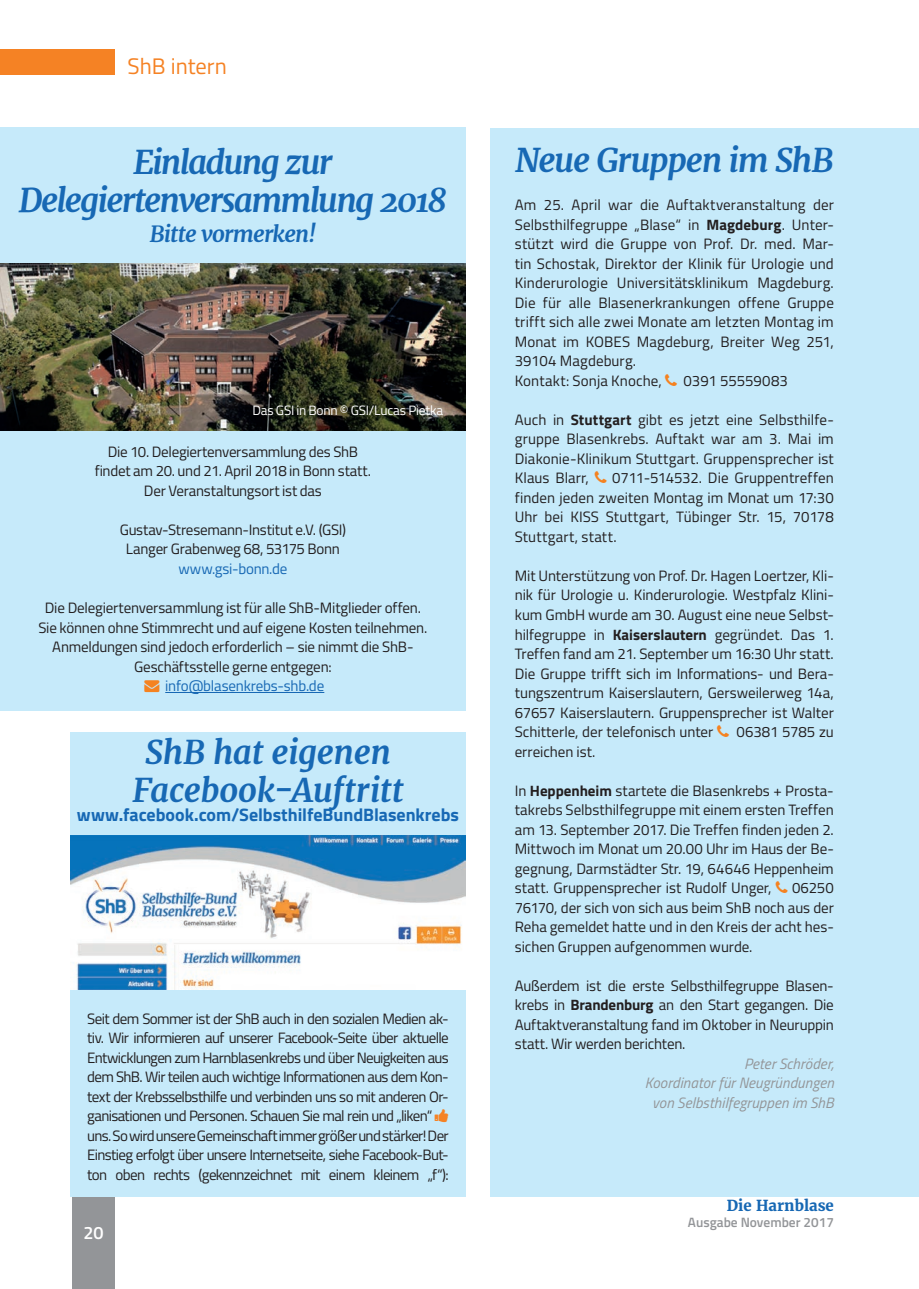
<style>
.page{position:relative;width:919px;height:1289px;background:#fff}
.page>*{position:absolute;margin:0;border:0;box-sizing:border-box;transform-origin:0 0}
.t1{font:italic 700 33px "Merriweather";letter-spacing:-.04em;color:#1768b4}
.t2{font:italic 700 33px/37.5px "Merriweather";letter-spacing:-.01em;color:#1768b4;text-align:center}
.t3{font:italic 700 22.5px "Merriweather";letter-spacing:-.035em;color:#1768b4}
.t4{font:22.5px "Titillium Web";color:#f58224}
.t5{font:700 18px "Titillium Web";color:#1768b4}
.t6{font:600 18px "Titillium Web";color:#fff}
.t7{font:15px/19.5px "Titillium Web";letter-spacing:-.01em;color:#231f20;text-align:justify}
.t8{font:15px/19.5px "Titillium Web";letter-spacing:-.045em;color:#231f20}
.t9{font:italic 15px/19.5px "Titillium Web";letter-spacing:.005em;color:#939598;text-align:right}
.t10{font:15px "Titillium Web";letter-spacing:-.015em;color:#1768b4}
.t11{font:700 15px "Merriweather";color:#1768b4}
.t12{font:13.5px "Titillium Web";letter-spacing:-.02em;color:#fff}
.t13{font:600 13.5px "Titillium Web";color:#939598}
.s1{font-weight:700}
.s2{color:#f58220}
</style>
<div class="page">
<div style="left:0;top:49px;width:115px;height:25px;background:#f58224"></div>
<div style="left:72px;top:1196px;width:43px;height:92px;background:#939598"></div>
<div style="left:490px;top:128px;width:428px;height:1068px;background:#c6eafa"></div>
<div style="left:70px;top:731px;width:396px;height:465px;background:#c6eafa"></div>
<div style="left:0;top:128px;width:466px;height:583px;background:#c6eafa"></div>
<hr style="left:165px;top:692px;width:159px;height:1px;background:#1768b4">
<img style="left:0;top:264px;width:466px;height:167px">
<img style="left:70px;top:836px;width:396px;height:153px">
<h2 class="t4" style="left:128px;top:50px;width:101px">ShB intern</h2>
<h1 class="t1" style="left:133px;top:140px;width:200px">Einladung zur</h1>
<h1 class="t1" style="left:515px;top:138px;width:320px">Neue Gruppen im ShB</h1>
<h1 class="t1" style="left:19px;top:177px;width:429px">Delegiertenversammlung 2018</h1>
<h2 class="t3" style="left:150px;top:218px;width:168px">Bitte vormerken!</h2>
<p class="t7" style="left:514px;top:194px;width:320px;text-align:left">Am 25. April war die Auftaktveranstaltung der Selbsthilfegruppe „Blase“ in <span class="s1">Magdeburg</span>. Unter&shy;stützt wird die Gruppe von Prof. Dr. med. Mar&shy;tin Schostak, Direktor der Klinik für Urologie und Kinderurologie Universitätsklinikum Magdeburg.<br>Die für alle Blasenerkrankungen offene Gruppe trifft sich alle zwei Monate am letzten Montag im Monat im KOBES Magdeburg, Breiter Weg 251, 39104 Magdeburg.<br>Kontakt: Sonja Knoche,</p>
<p class="t7" style="left:683px;top:370px;width:106px">0391 55559083</p>
<p class="t7" style="left:514px;top:409px;width:320px">Auch in <span class="s1">Stuttgart</span> gibt es jetzt eine Selbsthilfe&shy;gruppe Blasenkrebs. Auftakt war am 3. Mai im Diakonie-Klinikum Stuttgart. Gruppensprecher ist Klaus Blarr,</p>
<p class="t12" style="left:252px;top:400px;width:192px">Das GSI in Bonn © GSI/Lucas Pietka</p>
<p class="t7" style="left:95px;top:441px;width:278px;text-align:center">Die 10. Delegiertenversammlung des ShB findet am 20. und 21. April 2018 in Bonn statt.<br>Der Veranstaltungsort ist das</p>
<p class="t7" style="left:120px;top:519px;width:228px;text-align:center">Gustav-Stresemann-Institut e.V. (GSI)<br>Langer Grabenweg 68, 53175 Bonn</p>
<p class="t10" style="left:178px;top:557px;width:110px">www.gsi-bonn.de</p>
<p class="t7" style="left:38px;top:597px;width:390px;text-align:center">Die Delegiertenversammlung ist für alle ShB-Mitglieder offen.<br>Sie können ohne Stimmrecht und auf eigene Kosten teilnehmen.<br>Anmeldungen sind jedoch erforderlich – sie nimmt die ShB-Geschäftsstelle gerne entgegen:</p>
<p class="t10" style="left:144px;top:674px;width:181px"><span class="s2">→</span> info@blasenkrebs-shb.de</p>
<p class="t7" style="left:514px;top:467px;width:320px;text-indent:97px">0711-514532. Die Gruppentreffen finden jeden zweiten Montag im Monat um 17:30<br>Uhr bei KISS Stuttgart, Tübinger Str. 15, 70178<br>Stuttgart, statt.</p>
<p class="t7" style="left:514px;top:565px;width:320px">Mit Unterstützung von Prof. Dr. Hagen Loertzer, Kli&shy;nik für Urologie u. Kinderurologie. Westpfalz Klini&shy;kum GmbH wurde am 30. August eine neue Selbst&shy;hilfegruppe in <span class="s1">Kaiserslautern</span> gegründet. Das 1.<br>Treffen fand am 21. September um 16:30 Uhr statt.<br>Die Gruppe trifft sich im Informations- und Bera&shy;tungszentrum Kaiserslautern, Gersweilerweg 14a, 67657 Kaiserslautern. Gruppensprecher ist Walter Schitterle, der telefonisch unter</p>
<p class="t7" style="left:736px;top:721px;width:99px">06381 5785 zu</p>
<h1 class="t2" style="left:132px;top:732px;width:272px">ShB hat eigenen<br>Facebook-Auftritt</h1>
<p class="t5" style="left:77px;top:801px;width:383px">www.facebook.com/SelbsthilfeBundBlasenkrebs</p>
<p class="t7" style="left:514px;top:740px;width:82px">erreichen ist.</p>
<p class="t7" style="left:514px;top:779px;width:320px">In <span class="s1">Heppenheim</span> startete die Blasenkrebs + Prosta&shy;takrebs Selbsthilfegruppe mit einem ersten Treffen am 13. September 2017. Die Treffen finden jeden 2.<br>Mittwoch im Monat um 20.00 Uhr im Haus der Be&shy;gegnung, Darmstädter Str. 19, 64646 Heppenheim statt. Gruppensprecher ist Rudolf Unger,</p>
<p class="t7" style="left:514px;top:877px;width:320px;text-indent:277px">06250<br>76170, der sich von sich aus beim ShB noch aus der Reha gemeldet hatte und in den Kreis der acht hes&shy;sichen Gruppen aufgenommen wurde.</p>
<p class="t7" style="left:514px;top:974px;width:320px">Außerdem ist die erste Selbsthilfegruppe Blasen&shy;krebs in <span class="s1">Brandenburg</span> an den Start gegangen. Die Auftaktveranstaltung fand im Oktober in Neuruppin statt. Wir werden berichten.</p>
<p class="t9" style="left:644px;top:1052px;width:191px">Peter Schröder,<br>Koordinator für Neugründungen von Selbsthilfegruppen im ShB</p>
<p class="t8" style="left:87px;top:1007px;width:363px">Seit dem Sommer ist der ShB auch in den sozialen Medien ak&shy;tiv. Wir informieren auf unserer Facebook-Seite über aktuelle Entwicklungen zum Harnblasenkrebs und über Neuigkeiten aus dem ShB. Wir teilen auch wichtige Informationen aus dem Kon&shy;text der Krebsselbsthilfe und verbinden uns so mit anderen Or&shy;ganisationen und Personen. Schauen Sie mal rein und „liken“ uns. So wird unsere Gemeinschaft immer größer und stärker! Der Einstieg erfolgt über unsere Internetseite, siehe Facebook-But&shy;ton oben rechts (gekennzeichnet mit einem kleinem „f“):</p>
<p class="t6" style="left:83px;top:1219px;width:22px">20</p>
<p class="t11" style="left:726px;top:1195px;width:109px">Die Harnblase</p>
<p class="t13" style="left:688px;top:1212px;width:147px">Ausgabe November 2017</p>
</div>
